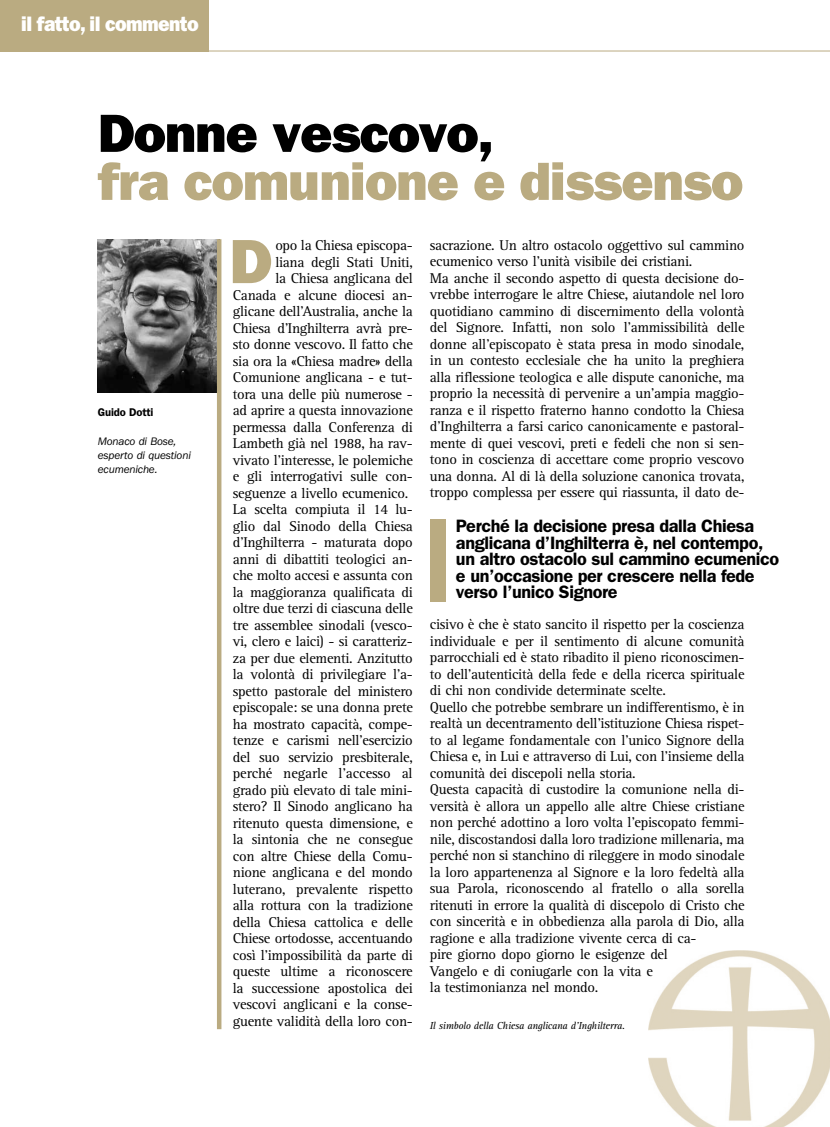
<style>
.page{position:relative;width:830px;height:1127px;background:#fff}
.page>*{position:absolute;margin:0;border:0;box-sizing:border-box;transform-origin:0 0}
.t1{font:62.7px "ITC Franklin Gothic Std Hvy";color:#baab81}
.t2{font:54px "ITC Franklin Gothic Std Hvy";letter-spacing:-.02em;color:#baab81}
.t3{font:54px "ITC Franklin Gothic Std Hvy";letter-spacing:-.02em;color:#000}
.t4{font:21px "ITC Franklin Gothic Std Hvy";letter-spacing:-.03em;color:#fff;scale:.92 1}
.t5{font:600 18px/16.5px "ITC Franklin Gothic Std";letter-spacing:-.02em;color:#000}
.t6{font:14.7px/16.5px "Rotis Serif";letter-spacing:-.02em;color:#000}
.t7{font:italic 11.25px/14.2px "ITC Franklin Gothic Std";letter-spacing:-.015em;color:#000}
.t8{font:600 11.25px "ITC Franklin Gothic Std";letter-spacing:-.015em;color:#000}
.t9{font:italic 10.5px "Rotis Serif";letter-spacing:-.025em;color:#000}
</style>
<div class="page">
<hr style="left:0;top:51px;width:829px;height:1px;background:#baab81">
<div style="left:0;top:0;width:208px;height:51px;background:#baab81"></div>
<img style="left:98px;top:239px;width:119px;height:153px">
<div style="left:429px;top:519px;width:16px;height:83px;background:#baab81"></div>
<hr style="left:217px;top:239px;width:4px;height:790px;background:#baab81">
<img style="left:648px;top:950px;width:181px;height:177px">
<h3 class="t4" style="left:21px;top:12px;width:194px">il fatto, il commento</h3>
<h2 class="t3" style="left:98px;top:102px;width:397px">Donne vescovo,</h2>
<h2 class="t2" style="left:98px;top:150px;width:646px">fra comunione e dissenso</h2>
<h1 class="t1" style="left:229px;top:225px;width:44px">D</h1>
<p class="t6" style="left:275px;top:237px;width:139px">opo la Chiesa episcopa-</p>
<p class="t6" style="left:429px;top:237px;width:316px">sacrazione. Un altro ostacolo oggettivo sul cammino ecumenico verso l’unità visibile dei cristiani.<br>Ma anche il secondo aspetto di questa decisione do&shy;vrebbe interrogare le altre Chiese, aiutandole nel loro quotidiano cammino di discernimento della volontà del Signore. Infatti, non solo l’ammissibilità delle donne all’episcopato è stata presa in modo sinodale, in un contesto ecclesiale che ha unito la preghiera alla riflessione teologica e alle dispute canoniche, ma proprio la necessità di pervenire a un’ampia maggio&shy;ranza e il rispetto fraterno hanno condotto la Chiesa d’Inghilterra a farsi carico canonicamente e pastoral&shy;mente di quei vescovi, preti e fedeli che non si sen&shy;tono in coscienza di accettare come proprio vescovo una donna. Al di là della soluzione canonica trovata, troppo complessa per essere qui riassunta, il dato de-</p>
<p class="t6" style="left:275px;top:254px;width:139px">liana degli Stati Uniti,</p>
<p class="t6" style="left:275px;top:270px;width:139px">la Chiesa anglicana del</p>
<p class="t6" style="left:233px;top:287px;width:181px">Canada e alcune diocesi an-</p>
<p class="t6" style="left:233px;top:303px;width:181px">glicane dell’Australia, anche la</p>
<p class="t6" style="left:233px;top:320px;width:181px">Chiesa d’Inghilterra avrà pre-</p>
<p class="t6" style="left:233px;top:336px;width:181px">sto donne vescovo. Il fatto che</p>
<p class="t6" style="left:233px;top:353px;width:181px">sia ora la «Chiesa madre» della</p>
<p class="t6" style="left:233px;top:369px;width:181px">Comunione anglicana - e tut-</p>
<p class="t6" style="left:233px;top:386px;width:181px">tora una delle più numerose -</p>
<p class="t6" style="left:233px;top:402px;width:181px">ad aprire a questa innovazione</p>
<p class="t6" style="left:233px;top:419px;width:181px">permessa dalla Conferenza di</p>
<p class="t6" style="left:233px;top:435px;width:181px">Lambeth già nel 1988, ha rav-</p>
<p class="t6" style="left:233px;top:452px;width:181px">vivato l’interesse, le polemiche</p>
<p class="t6" style="left:233px;top:468px;width:181px">e gli interrogativi sulle con-</p>
<p class="t6" style="left:233px;top:485px;width:177px">seguenze a livello ecumenico.</p>
<p class="t6" style="left:233px;top:501px;width:181px">La scelta compiuta il 14 lu-</p>
<p class="t6" style="left:233px;top:518px;width:181px">glio dal Sinodo della Chiesa</p>
<p class="t6" style="left:233px;top:534px;width:181px">d’Inghilterra - maturata dopo</p>
<p class="t6" style="left:233px;top:551px;width:181px">anni di dibattiti teologici an-</p>
<p class="t6" style="left:233px;top:567px;width:181px">che molto accesi e assunta con</p>
<p class="t6" style="left:233px;top:584px;width:181px">la maggioranza qualificata di</p>
<p class="t6" style="left:233px;top:600px;width:181px">oltre due terzi di ciascuna delle</p>
<p class="t6" style="left:233px;top:617px;width:181px">tre assemblee sinodali (vesco-</p>
<p class="t6" style="left:233px;top:633px;width:181px">vi, clero e laici) - si caratteriz-</p>
<p class="t6" style="left:233px;top:650px;width:181px">za per due elementi. Anzitutto</p>
<p class="t6" style="left:233px;top:666px;width:181px">la volontà di privilegiare l’a-</p>
<p class="t6" style="left:233px;top:683px;width:181px">spetto pastorale del ministero</p>
<p class="t6" style="left:233px;top:699px;width:181px">episcopale: se una donna prete</p>
<p class="t6" style="left:233px;top:716px;width:181px">ha mostrato capacità, compe-</p>
<p class="t6" style="left:233px;top:732px;width:181px">tenze e carismi nell’esercizio</p>
<p class="t6" style="left:233px;top:749px;width:181px">del suo servizio presbiterale,</p>
<p class="t6" style="left:233px;top:765px;width:181px">perché negarle l’accesso al</p>
<p class="t6" style="left:233px;top:782px;width:181px">grado più elevato di tale mini-</p>
<p class="t6" style="left:233px;top:798px;width:181px">stero? Il Sinodo anglicano ha</p>
<p class="t6" style="left:233px;top:815px;width:181px">ritenuto questa dimensione, e</p>
<p class="t6" style="left:233px;top:831px;width:181px">la sintonia che ne consegue</p>
<p class="t6" style="left:233px;top:848px;width:181px">con altre Chiese della Comu-</p>
<p class="t6" style="left:233px;top:864px;width:181px">nione anglicana e del mondo</p>
<p class="t6" style="left:233px;top:881px;width:181px">luterano, prevalente rispetto</p>
<p class="t6" style="left:233px;top:897px;width:181px">alla rottura con la tradizione</p>
<p class="t6" style="left:233px;top:914px;width:181px">della Chiesa cattolica e delle</p>
<p class="t6" style="left:233px;top:930px;width:181px">Chiese ortodosse, accentuando</p>
<p class="t6" style="left:233px;top:947px;width:181px">così l’impossibilità da parte di</p>
<p class="t6" style="left:233px;top:963px;width:181px">queste ultime a riconoscere</p>
<p class="t6" style="left:233px;top:980px;width:181px">la successione apostolica dei</p>
<p class="t6" style="left:233px;top:996px;width:181px">vescovi anglicani e la conse-</p>
<p class="t6" style="left:233px;top:1013px;width:181px">guente validità della loro con-</p>
<p class="t8" style="left:98px;top:406px;width:57px">Guido Dotti</p>
<p class="t7" style="left:98px;top:434px;width:94px">Monaco di Bose, esperto di questioni ecumeniche.</p>
<p class="t5" style="left:455px;top:518px;width:324px">Perché la decisione presa dalla Chiesa anglicana d’Inghilterra è, nel contempo, un altro ostacolo sul cammino ecumenico e un’occasione per crescere nella fede verso l’unico Signore</p>
<p class="t6" style="left:429px;top:617px;width:316px">cisivo è che è stato sancito il rispetto per la coscienza individuale e per il sentimento di alcune comunità parrocchiali ed è stato ribadito il pieno riconoscimen&shy;to dell’autenticità della fede e della ricerca spirituale di chi non condivide determinate scelte.<br>Quello che potrebbe sembrare un indifferentismo, è in realtà un decentramento dell’istituzione Chiesa rispet&shy;to al legame fondamentale con l’unico Signore della Chiesa e, in Lui e attraverso di Lui, con l’insieme della comunità dei discepoli nella storia.<br>Questa capacità di custodire la comunione nella di&shy;versità è allora un appello alle altre Chiese cristiane non perché adottino a loro volta l’episcopato femmi&shy;nile, discostandosi dalla loro tradizione millenaria, ma perché non si stanchino di rileggere in modo sinodale la loro appartenenza al Signore e la loro fedeltà alla sua Parola, riconoscendo al fratello o alla sorella ritenuti in errore la qualità di discepolo di Cristo che con sincerità e in obbedienza alla parola di Dio, alla ragione e alla tradizione vivente cerca di ca-<br>pire giorno dopo giorno le esigenze del<br>Vangelo e di coniugarle con la vita e<br>la testimonianza nel mondo.</p>
<p class="t9" style="left:429px;top:1020px;width:196px">Il simbolo della Chiesa anglicana d’Inghilterra.</p>
</div>
